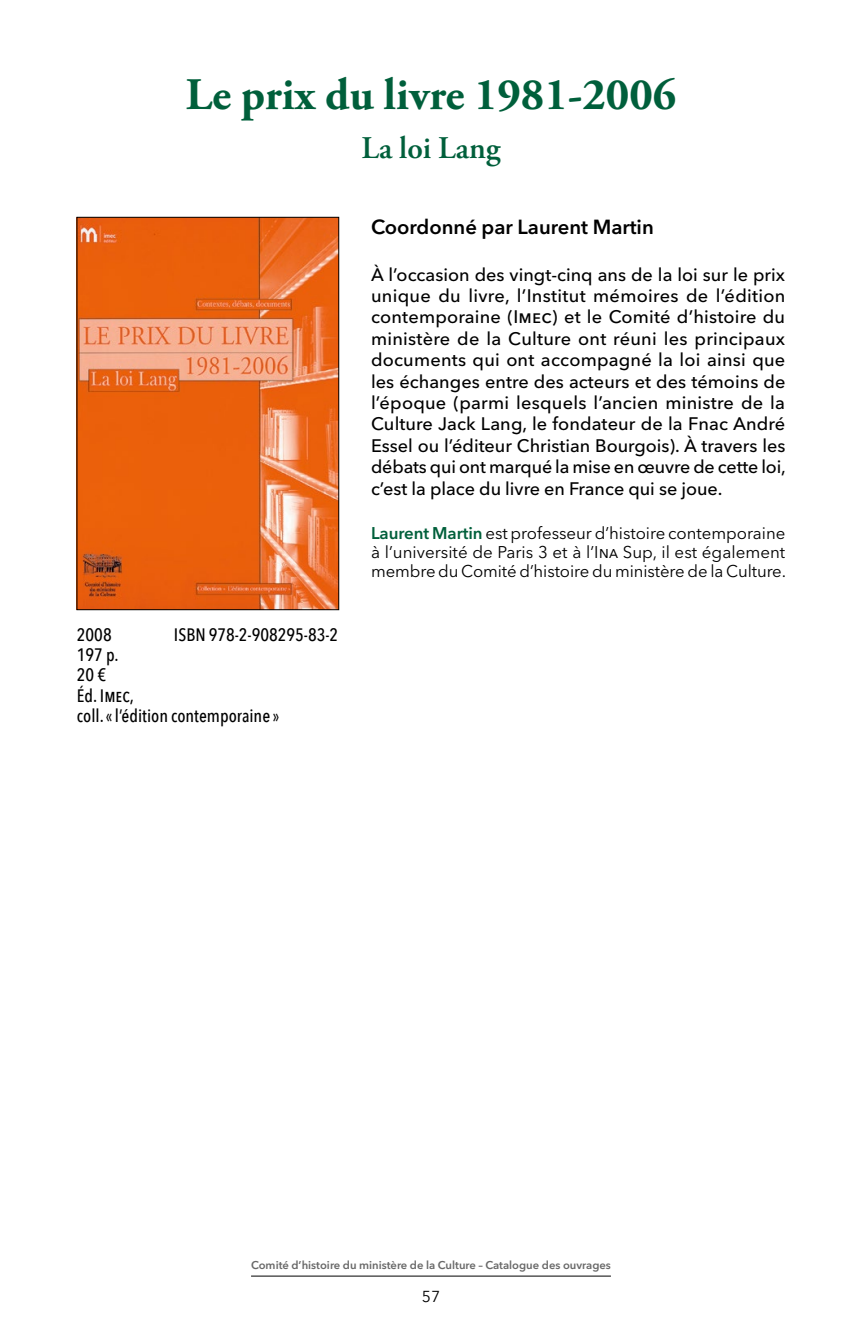
<style>
.page{position:relative;width:862px;height:1340px;background:#fff}
.page>*{position:absolute;margin:0;border:0;box-sizing:border-box;transform-origin:0 0}
._01-Titre{font:700 45px "Adobe Garamond Pro";color:#005f3b}
._01-Titre-2{font:600 31.5px "Adobe Garamond Pro";color:#005f3b}
._02-Auteur{font:600 20.25px "Avenir Next LT Pro";color:#000}
._03-Résumé-Début{font:500 18px/21.4px "Avenir Next LT Pro";color:#000;text-align:justify}
._05-ref{font:500 18px/20.2px "Avenir Next Condensed";color:#000}
._04-Auteurs_réf{font:16.88px/19.1px "Avenir Next LT Pro";letter-spacing:-.005em;color:#000;text-align:justify}
.t1{font:15.75px "Avenir Next LT Pro";color:#000}
.t2{font:600 11.25px "Avenir Next LT Pro";color:#686868}
.s1{font-weight:600;color:#005f3b}
</style>
<div class="page">
<hr style="left:251px;top:1275px;width:359px;height:1px;background:#000">
<img style="left:79px;top:219px;width:258px;height:389px">
<div style="left:77px;top:217px;width:262px;height:393px;border:1px solid #000"></div>
<p class="_01-Titre" style="left:186px;top:69px;width:491px">Le prix du livre 1981-2006</p>
<p class="_01-Titre-2" style="left:361px;top:130px;width:141px">La loi Lang</p>
<p class="_05-ref" style="left:77px;top:624px;width:36px">2008</p>
<p class="_05-ref" style="left:174px;top:624px;width:166px">ISBN 978-2-908295-83-2</p>
<p class="_05-ref" style="left:77px;top:644px;width:43px">197 p.</p>
<p class="_05-ref" style="left:77px;top:665px;width:31px">20€</p>
<p class="_05-ref" style="left:77px;top:685px;width:204px">Éd. Imec,<br>coll. «l’édition contemporaine »</p>
<p class="_02-Auteur" style="left:371px;top:214px;width:284px">Coordonné par Laurent Martin</p>
<p class="_03-Résumé-Début" style="left:371px;top:264px;width:416px">À l’occasion des vingt-cinq ans de la loi sur le prix unique du livre, l’Institut mémoires de l’édition contemporaine (Imec) et le Comité d’histoire du ministère de la Culture ont réuni les principaux documents qui ont accompagné la loi ainsi que les échanges entre des acteurs et des témoins de l’époque (parmi lesquels l’ancien ministre de la Culture Jack Lang, le fondateur de la Fnac André Essel ou l’éditeur Christian Bourgois). À travers les débats qui ont marqué la mise en œuvre de cette loi, c’est la place du livre en France qui se joue.</p>
<p class="_04-Auteurs_réf" style="left:371px;top:523px;width:416px"><span class="s1">Laurent Martin</span> est professeur d’histoire contemporaine à l’université de Paris 3 et à l’Ina Sup, il est également membre du Comité d’histoire du ministère de la Culture.</p>
<p class="t2" style="left:251px;top:1258px;width:361px">Comité d’histoire du ministère de la Culture – Catalogue des ouvrages</p>
<p class="t1" style="left:421px;top:1287px;width:20px">57</p>
</div>
